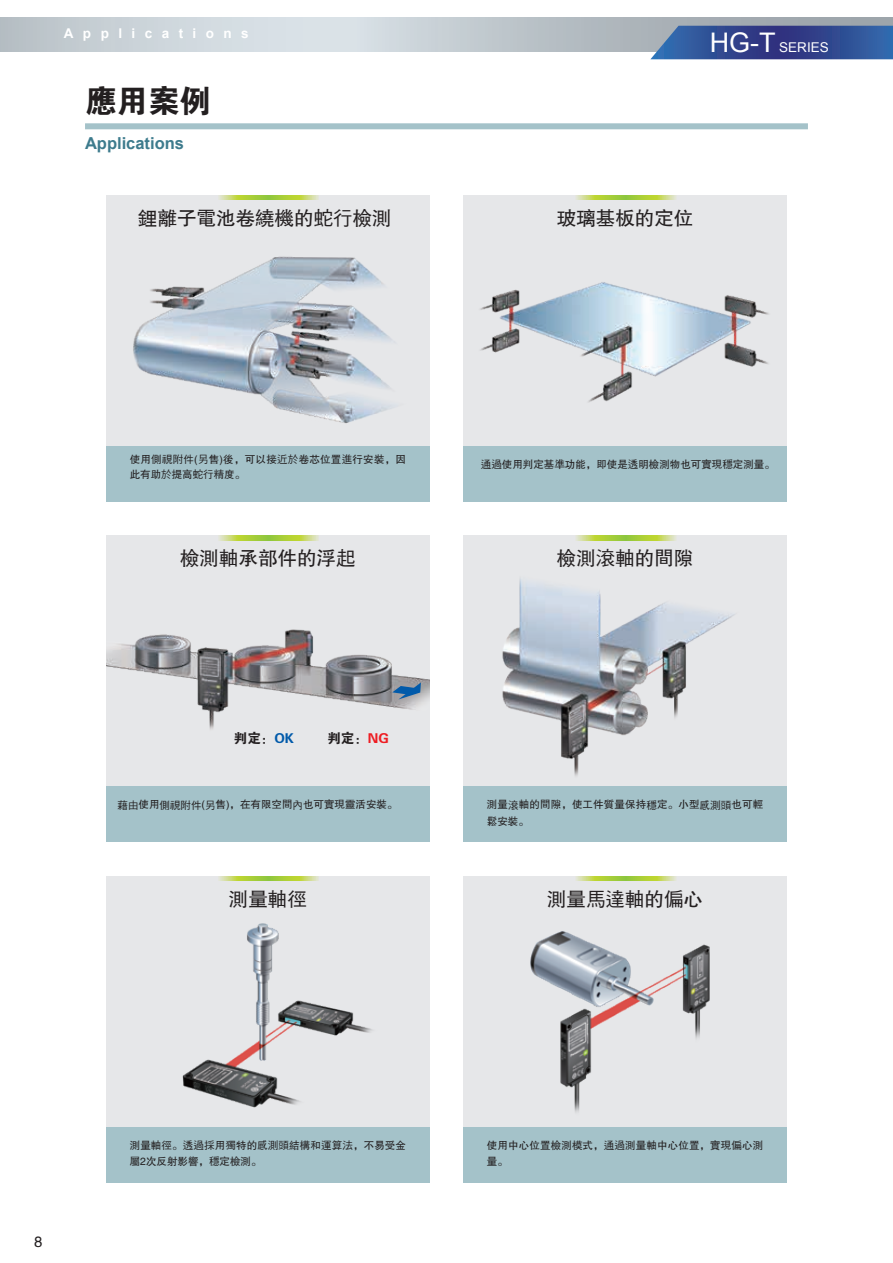
<style>
.page{position:relative;width:893px;height:1263px;background:#fff}
.page>*{position:absolute;margin:0;border:0;box-sizing:border-box;transform-origin:0 0}
.t1{font:31.5px "FZDHTFW GB1 0";color:#231f20}
.t2{font:19.5px "FZHTFW GB1 0";color:#231f20}
.t3{font:700 16.5px "Arial";color:#3d7b8d}
.t4{font:15px "FZHTFW GB1 0";color:#231f20}
.t5{font:700 13.5px "Arial";letter-spacing:.7em;color:#fff}
.t6{font:13.5px "Arial";color:#fff}
.t7{font:13.5px "FZDHTFW GB1 0";color:#231f20}
.t8{font:10.5px/16.5px "FZHTFW GB1 0";letter-spacing:.015em;color:#231f20}
.s1{font-family:"DF Hei Std W5"}
.s2{font-size:27px}
.s3{color:#015aaa}
.s4{color:#ee1d23}
</style>
<div class="page">
<div style="left:106px;top:536px;width:323px;height:306px;background:#e6e7e9"></div>
<img style="left:106px;top:629px;width:323px;height:101px">
<div style="left:106px;top:196px;width:323px;height:306px;background:#e6e7e9"></div>
<img style="left:133px;top:256px;width:261px;height:167px">
<svg style="left:0;top:17px;width:893px;height:34px;background:#c3cbd0"></svg>
<div style="left:463px;top:196px;width:324px;height:306px;background:#e6e7e9"></div>
<img style="left:480px;top:282px;width:289px;height:120px">
<div style="left:85px;top:123px;width:723px;height:6px;background:#a4c2c9"></div>
<div style="left:106px;top:876px;width:323px;height:306px;background:#e6e7e9"></div>
<div style="left:463px;top:536px;width:324px;height:306px;background:#e6e7e9"></div>
<div style="left:463px;top:876px;width:324px;height:306px;background:#e6e7e9"></div>
<div style="left:106px;top:446px;width:323px;height:56px;background:#a4c2c9"></div>
<div style="left:106px;top:1127px;width:323px;height:55px;background:#a4c2c9"></div>
<div style="left:463px;top:446px;width:324px;height:56px;background:#a4c2c9"></div>
<div style="left:463px;top:787px;width:324px;height:55px;background:#a4c2c9"></div>
<div style="left:463px;top:1127px;width:324px;height:55px;background:#a4c2c9"></div>
<svg style="left:218px;top:196px;width:101px;height:4px"></svg>
<svg style="left:218px;top:876px;width:101px;height:4px"></svg>
<svg style="left:576px;top:196px;width:100px;height:4px"></svg>
<svg style="left:576px;top:536px;width:100px;height:4px"></svg>
<svg style="left:576px;top:876px;width:100px;height:4px"></svg>
<img style="left:495px;top:578px;width:255px;height:209px">
<img style="left:530px;top:931px;width:180px;height:182px">
<img style="left:182px;top:923px;width:190px;height:185px">
<svg style="left:650px;top:26px;width:243px;height:33px;background:#375195"></svg>
<div style="left:106px;top:787px;width:323px;height:55px;background:#a4c2c9"></div>
<svg style="left:218px;top:536px;width:101px;height:4px"></svg>
<svg style="left:381px;top:682px;width:49px;height:19px"></svg>
<p class="t5" style="left:64px;top:25px;width:186px">Applications</p>
<h1 class="t1" style="left:85px;top:84px;width:127px">应用案例</h1>
<h3 class="t3" style="left:85px;top:132px;width:101px">Applications</h3>
<h2 class="t2" style="left:138px;top:208px;width:255px">锂离子电池卷绕机的<span class="s1">蛇行</span>检测</h2>
<p class="t6" style="left:710px;top:38px;width:121px"><span class="s2">HG-T</span> SERIES</p>
<h2 class="t2" style="left:557px;top:208px;width:138px">玻璃基板的定位</h2>
<p class="t8" style="left:130px;top:452px;width:278px;line-height:15px">使用<span class="s1">側視附件</span>(<span class="s1">另</span>售)后，可以接<span class="s1">近於</span>卷芯位置<span class="s1">進</span>行安装，因此有助<span class="s1">於</span>提高<span class="s1">蛇行</span>精度。</p>
<p class="t8" style="left:481px;top:456px;width:295px"><span class="s1">通過</span>使用判定基准功能，即使是<span class="s1">透</span>明检测物也可实现<span class="s1">穩</span>定测量。</p>
<h2 class="t2" style="left:180px;top:548px;width:177px">检测轴承部件的浮<span class="s1">起</span></h2>
<h2 class="t2" style="left:557px;top:548px;width:138px">检测<span class="s1">滾</span>轴的间隙</h2>
<p class="t7" style="left:234px;top:731px;width:61px">判定：<span class="s3">OK</span></p>
<p class="t7" style="left:327px;top:731px;width:63px">判定：<span class="s4">NG</span></p>
<p class="t8" style="left:118px;top:797px;width:281px"><span class="s1">藉由</span>使用<span class="s1">側視附件</span>(<span class="s1">另</span>售)，在有限空间<span class="s1">內</span>也可实现灵活安装。</p>
<p class="t8" style="left:487px;top:797px;width:278px">测量<span class="s1">滾</span>轴的间隙，使工件质量保持<span class="s1">穩</span>定。小型<span class="s1">感測頭</span>也可轻松安装。</p>
<h2 class="t2" style="left:229px;top:888px;width:79px">测量轴径</h2>
<h2 class="t2" style="left:547px;top:888px;width:157px">测量<span class="s1">馬達</span>轴的<span class="s1">偏</span>心</h2>
<h3 class="t4" style="left:34px;top:1233px;width:10px">8</h3>
<p class="t8" style="left:130px;top:1137px;width:278px">测量轴径。<span class="s1">透過採</span>用独特的<span class="s1">感測頭</span>结构和<span class="s1">運算法</span>，不易受金属2次反射影响，<span class="s1">穩</span>定检测。</p>
<p class="t8" style="left:487px;top:1137px;width:278px">使用中心位置检测模式，<span class="s1">通過</span>测量轴中心位置，实现<span class="s1">偏</span>心测量。</p>
</div>
